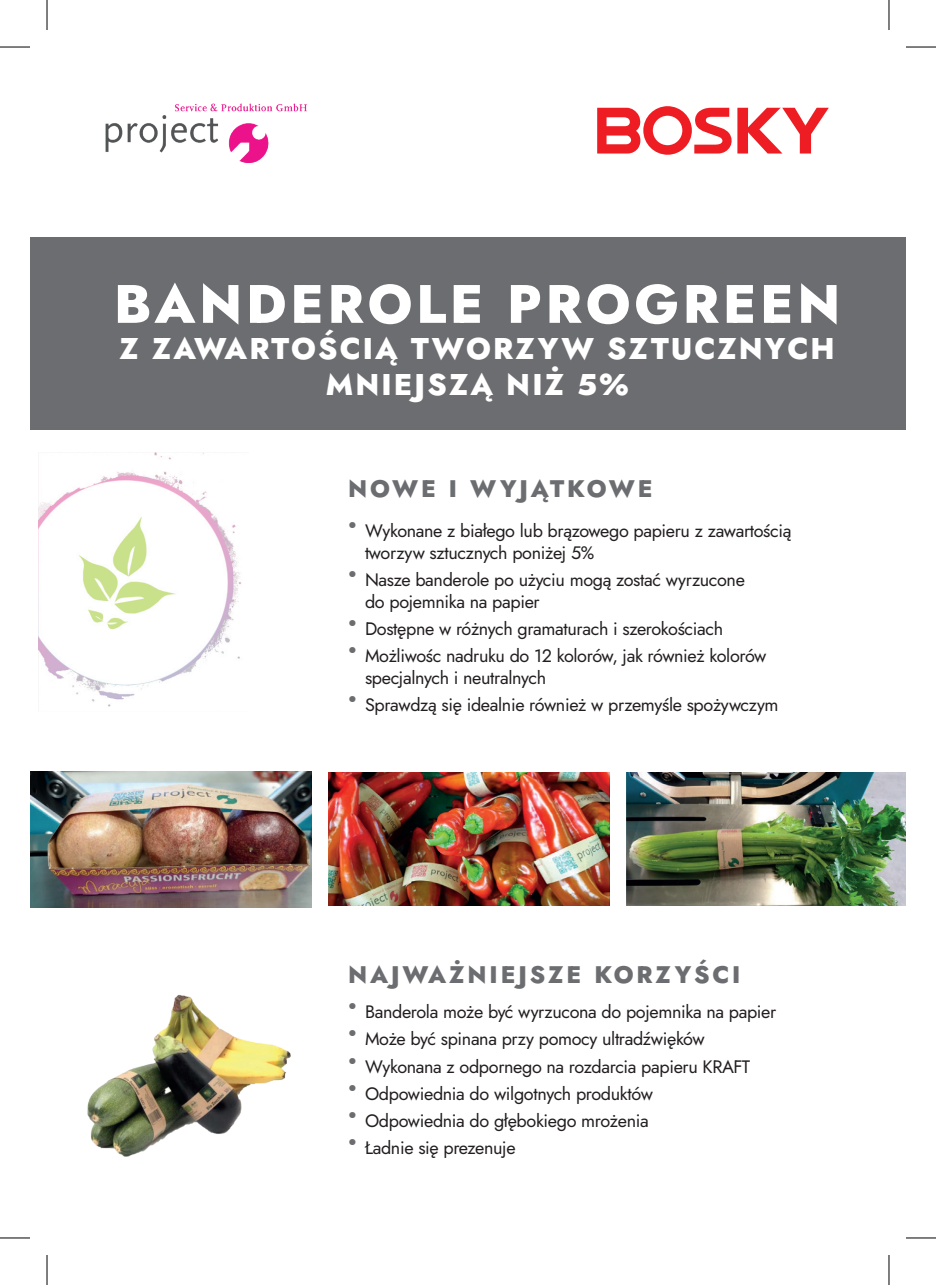
<style>
.page{position:relative;width:936px;height:1285px;background:#fff}
.page>*{position:absolute;margin:0;border:0;box-sizing:border-box;transform-origin:0 0}
.t1{font:800 54px "Jost";letter-spacing:.07em;color:#fff}
.t2{font:800 30px "Jost";letter-spacing:.07em;color:#fff}
.t3{font:800 24px "Jost";letter-spacing:.12em;color:#6c6d70}
.t4{font:18px/21.6px "Jost";letter-spacing:-.02em;color:#231f20}
.s1{font-weight:900;font-size:26px;color:#6c6d70}
</style>
<div class="page">
<img style="left:39px;top:452px;width:202px;height:255px">
<svg style="left:597px;top:106px;width:232px;height:49px"></svg>
<img style="left:105px;top:103px;width:202px;height:59px">
<div style="left:30px;top:237px;width:876px;height:193px;background:#6c6d70"></div>
<img style="left:87px;top:994px;width:204px;height:163px">
<img style="left:30px;top:771px;width:281px;height:136px">
<img style="left:328px;top:773px;width:282px;height:132px">
<img style="left:627px;top:773px;width:279px;height:132px">
<hr style="left:0;top:47px;width:30px;height:1px;background:#000">
<hr style="left:906px;top:47px;width:30px;height:1px;background:#000">
<hr style="left:0;top:1237px;width:30px;height:1px;background:#000">
<hr style="left:906px;top:1237px;width:30px;height:1px;background:#000">
<hr style="left:47px;top:0;width:1px;height:30px;background:#000">
<hr style="left:47px;top:1255px;width:1px;height:30px;background:#000">
<hr style="left:889px;top:0;width:1px;height:30px;background:#000">
<hr style="left:889px;top:1255px;width:1px;height:30px;background:#000">
<p class="t1" style="left:114px;top:267px;width:728px">BANDEROLE PROGREEN</p>
<p class="t2" style="left:120px;top:328px;width:717px">Z ZAWARTOŚCIĄ TWORZYW SZTUCZNYCH</p>
<p class="t2" style="left:326px;top:364px;width:304px">MNIEJSZĄ NIŻ 5%</p>
<p class="t3" style="left:348px;top:473px;width:306px">NOWE I WYJĄTKOWE</p>
<p class="t4" style="left:365px;top:520px;width:428px;text-indent:-17px"><span class="s1">•</span> Wykonane z białego lub brązowego papieru z zawartością tworzyw sztucznych poniżej 5%</p>
<p class="t4" style="left:365px;top:569px;width:381px;text-indent:-17px"><span class="s1">•</span> Nasze banderole po użyciu mogą zostać wyrzucone do pojemnika na papier</p>
<p class="t4" style="left:348px;top:618px;width:377px"><span class="s1">•</span> Dostępne w różnych gramaturach i szerokościach</p>
<p class="t4" style="left:365px;top:645px;width:403px;text-indent:-17px"><span class="s1">•</span> Możliwośc nadruku do 12 kolorów, jak również kolorów specjalnych i neutralnych</p>
<p class="t4" style="left:348px;top:694px;width:432px"><span class="s1">•</span> Sprawdzą się idealnie również w przemyśle spożywczym</p>
<p class="t3" style="left:348px;top:958px;width:394px">NAJWAŻNIEJSZE KORZYŚCI</p>
<p class="t4" style="left:348px;top:1001px;width:430px"><span class="s1">•</span> Banderola może być wyrzucona do pojemnika na papier</p>
<p class="t4" style="left:348px;top:1028px;width:358px"><span class="s1">•</span> Może być spinana przy pomocy ultradźwięków</p>
<p class="t4" style="left:348px;top:1055px;width:404px"><span class="s1">•</span> Wykonana z odpornego na rozdarcia papieru KRAFT</p>
<p class="t4" style="left:348px;top:1083px;width:306px"><span class="s1">•</span> Odpowiednia do wilgotnych produktów</p>
<p class="t4" style="left:348px;top:1110px;width:302px"><span class="s1">•</span> Odpowiednia do głębokiego mrożenia</p>
<p class="t4" style="left:348px;top:1137px;width:169px"><span class="s1">•</span> Ładnie się prezenuje</p>
</div>
